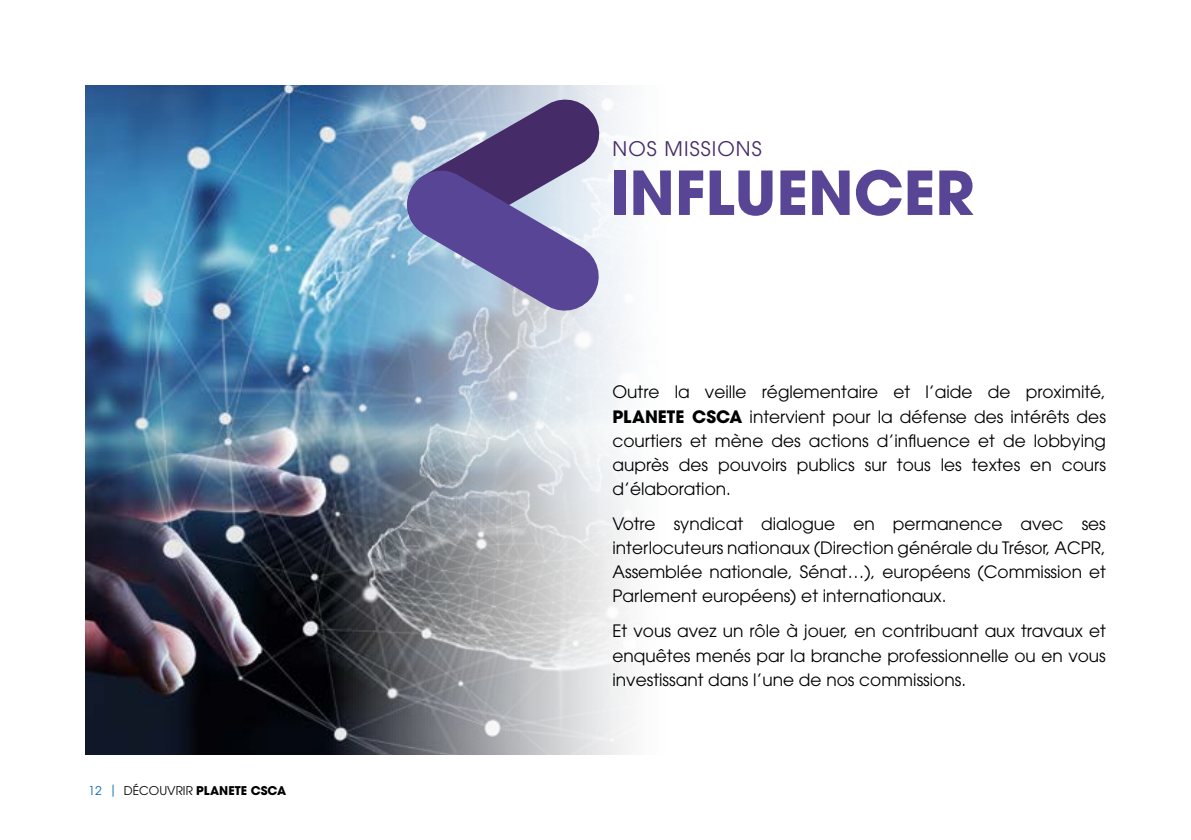
<style>
.page{position:relative;width:1191px;height:840px;background:#fff}
.page>*{position:absolute;margin:0;border:0;box-sizing:border-box;transform-origin:0 0}
.t1{font:700 60px "ITC Avant Garde Pro";color:#594596}
.t2{font:20px "ITC Avant Garde Pro";letter-spacing:.055em;color:#452b67}
.t3{font:17px/24px "ITC Avant Garde Pro";color:#000;text-align:justify}
.t4{font:700 12px "ITC Avant Garde Pro";color:#000}
.s1{font-weight:400;color:#006cb6}
.s2{font-weight:400}
.s3{font-weight:700}
</style>
<div class="page">
<img style="left:85px;top:85px;width:544px;height:669px">
<svg style="left:402px;top:95px;width:202px;height:220px;background:#8383b1"></svg>
<p class="t4" style="left:88px;top:781px;width:199px"><span class="s1">12 |</span> <span class="s2">DÉCOUVRIR</span> PLANETE CSCA</p>
<p class="t2" style="left:612px;top:136px;width:151px">NOS MISSIONS</p>
<h1 class="t1" style="left:610px;top:153px;width:366px">INFLUENCER</h1>
<p class="t3" style="left:612px;top:380px;width:495px">Outre la veille réglementaire et l’aide de proximité, <span class="s3">PLANETE CSCA</span> intervient pour la défense des intérêts des courtiers et mène des actions d’influence et de lobbying auprès des pouvoirs publics sur tous les textes en cours d’élaboration.</p>
<p class="t3" style="left:612px;top:511px;width:495px">Votre syndicat dialogue en permanence avec ses interlocuteurs nationaux (Direction générale du Trésor, ACPR, Assemblée nationale, Sénat…), européens (Commission et Parlement européens) et internationaux.</p>
<p class="t3" style="left:612px;top:618px;width:495px">Et vous avez un rôle à jouer, en contribuant aux travaux et enquêtes menés par la branche professionnelle ou en vous investissant dans l’une de nos commissions.</p>
</div>
